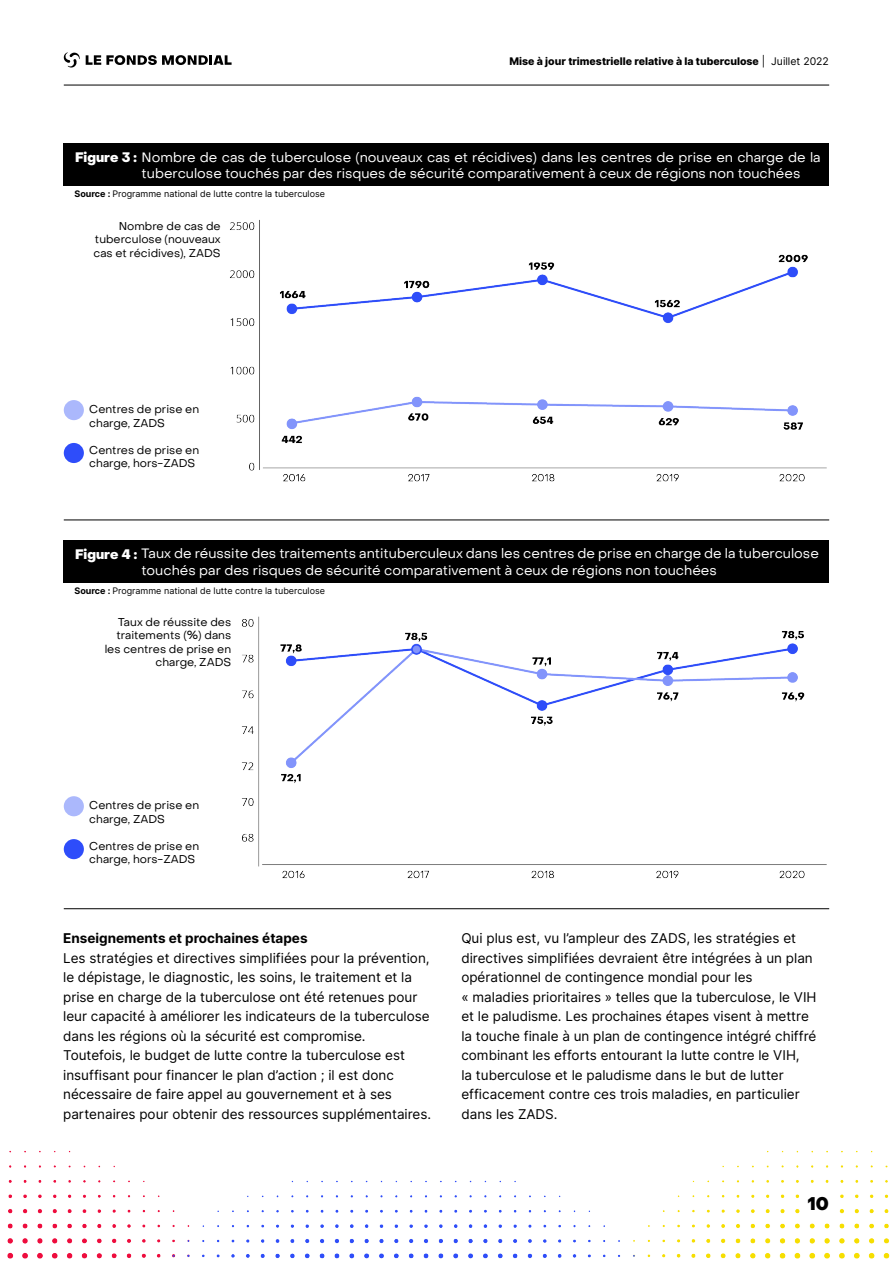
<style>
.page{position:relative;width:893px;height:1263px;background:#fff}
.page>*{position:absolute;margin:0;border:0;box-sizing:border-box;transform-origin:0 0}
.t1{font:800 18px "Object Sans";color:#000}
.NEW_BODY{font:13.5px/19.5px "Inter";color:#000}
.NEW_HEADING{font:13.5px/16.2px "Object Sans";color:#fff}
.NEW_BODY-2{font:700 13.5px "Inter";color:#000}
.NEW_HEADING-2{font:11.25px/13.5px "Object Sans";color:#000}
.t2{font:800 10.5px "Inter";color:#000}
.NEW_HEADING-3{font:9px "Inter";color:#000}
.s1{font-weight:400}
.s2{font-weight:800}
.s3{font-weight:700}
</style>
<div class="page">
<hr style="left:64px;top:85px;width:765px;height:1px;background:#000">
<img style="left:7px;top:1150px;width:883px;height:109px">
<div style="left:805px;top:1190px;width:27px;height:29px;background:#fff"></div>
<svg style="left:86px;top:55px;width:146px;height:10px"></svg>
<svg style="left:63px;top:52px;width:17px;height:16px"></svg>
<img style="left:242px;top:616px;width:585px;height:263px">
<img style="left:158px;top:143px;width:671px;height:339px">
<hr style="left:64px;top:520px;width:765px;height:1px;background:#000">
<hr style="left:64px;top:908px;width:765px;height:1px;background:#000">
<div style="left:64px;top:144px;width:765px;height:42px;background:#000"></div>
<div style="left:64px;top:541px;width:765px;height:42px;background:#000"></div>
<div style="left:64px;top:796px;width:20px;height:20px;background:#abb8fc;border-radius:50%"></div>
<div style="left:64px;top:400px;width:20px;height:20px;background:#abb8fc;border-radius:50%"></div>
<div style="left:64px;top:839px;width:20px;height:20px;background:#2e4dfa;border-radius:50%"></div>
<div style="left:64px;top:443px;width:20px;height:20px;background:#2e4dfa;border-radius:50%"></div>
<p class="t2" style="left:509px;top:53px;width:321px">Mise à jour trimestrielle relative à la tuberculose <span class="s1">| Juillet 2022</span></p>
<p class="NEW_HEADING" style="left:142px;top:149px;width:680px;text-indent:-67px"><span class="s2">Figure 3 :</span> Nombre de cas de tuberculose (nouveaux cas et récidives) dans les centres de prise en charge de la tuberculose touchés par des risques de sécurité comparativement à ceux de régions non touchées</p>
<p class="NEW_HEADING-3" style="left:74px;top:188px;width:252px"><span class="s3">Source :</span> Programme national de lutte contre la tuberculose</p>
<p class="NEW_HEADING-2" style="left:93px;top:219px;width:129px;text-align:justify;text-indent:25px">Nombre de cas de tuberculose (nouveaux cas et récidives), ZADS</p>
<p class="NEW_HEADING-2" style="left:89px;top:403px;width:111px">Centres de prise en charge, ZADS</p>
<p class="NEW_HEADING-2" style="left:89px;top:443px;width:111px">Centres de prise en charge, hors-ZADS</p>
<p class="NEW_HEADING" style="left:142px;top:546px;width:679px;text-indent:-67px"><span class="s2">Figure 4 :</span> Taux de réussite des traitements antituberculeux dans les centres de prise en charge de la tuberculose touchés par des risques de sécurité comparativement à ceux de régions non touchées</p>
<p class="NEW_HEADING-3" style="left:74px;top:584px;width:252px"><span class="s3">Source :</span> Programme national de lutte contre la tuberculose</p>
<p class="NEW_HEADING-2" style="left:105px;top:615px;width:128px;text-align:right">Taux de réussite des traitements (%) dans les centres de prise en charge, ZADS</p>
<p class="NEW_HEADING-2" style="left:89px;top:799px;width:111px">Centres de prise en charge, ZADS</p>
<p class="NEW_HEADING-2" style="left:89px;top:839px;width:111px">Centres de prise en charge, hors-ZADS</p>
<p class="NEW_BODY-2" style="left:63px;top:928px;width:246px">Enseignements et prochaines étapes</p>
<p class="NEW_BODY" style="left:63px;top:948px;width:370px">Les stratégies et directives simplifiées pour la prévention, le dépistage, le diagnostic, les soins, le traitement et la prise en charge de la tuberculose ont été retenues pour leur capacité à améliorer les indicateurs de la tuberculose dans les régions où la sécurité est compromise.<br>Toutefois, le budget de lutte contre la tuberculose est insuffisant pour financer le plan d’action ; il est donc nécessaire de faire appel au gouvernement et à ses partenaires pour obtenir des ressources supplémentaires.</p>
<p class="NEW_BODY" style="left:461px;top:928px;width:357px">Qui plus est, vu l’ampleur des ZADS, les stratégies et directives simplifiées devraient être intégrées à un plan opérationnel de contingence mondial pour les<br>« maladies prioritaires » telles que la tuberculose, le VIH et le paludisme. Les prochaines étapes visent à mettre la touche finale à un plan de contingence intégré chiffré combinant les efforts entourant la lutte contre le VIH,<br>la tuberculose et le paludisme dans le but de lutter efficacement contre ces trois maladies, en particulier dans les ZADS.</p>
<h1 class="t1" style="left:808px;top:1190px;width:23px">1010</h1>
</div>
